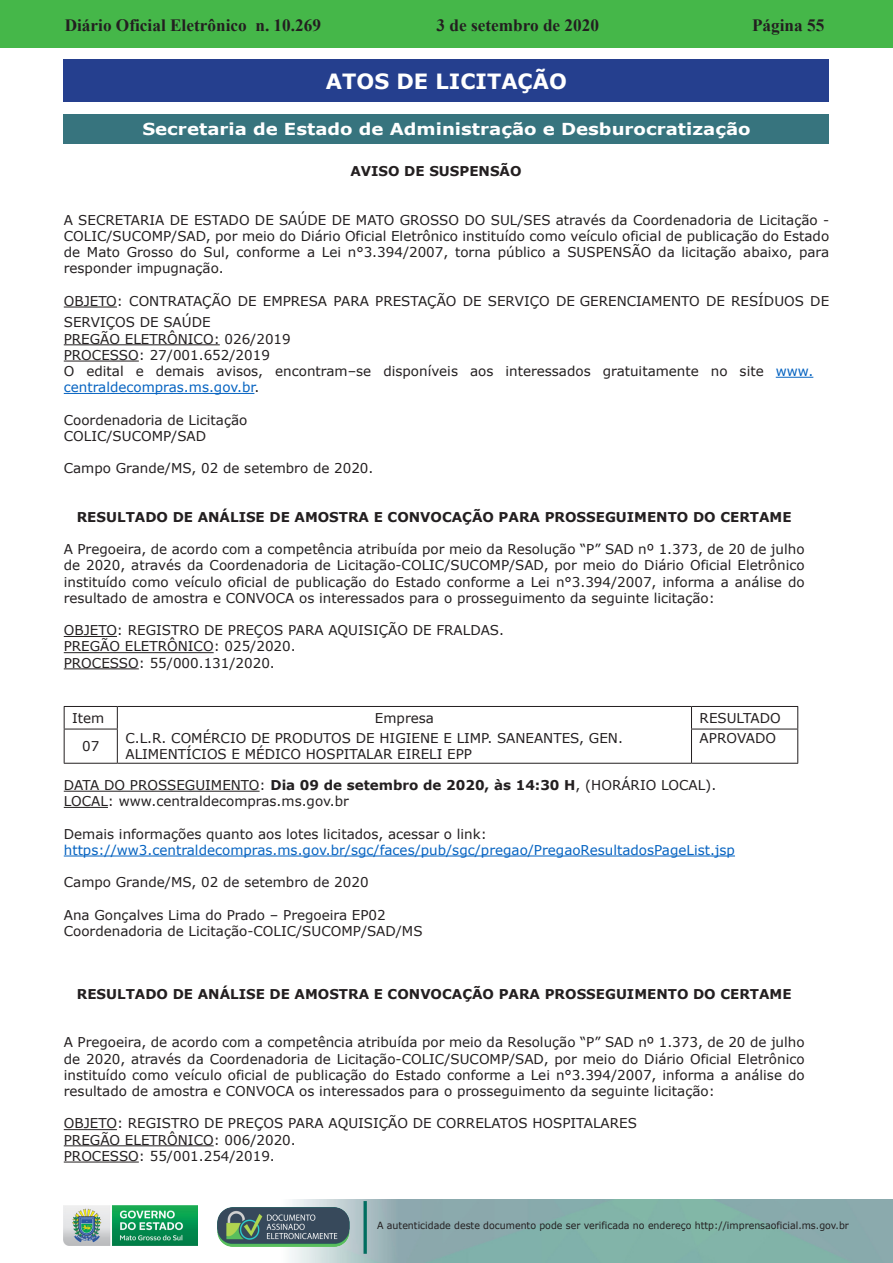
<style>
.page{position:relative;width:893px;height:1263px;background:#fff}
.page>*{position:absolute;margin:0;border:0;box-sizing:border-box;transform-origin:0 0}
.t1{font:700 21px "Verdana";color:#fff}
.t2{font:700 17.25px "Times New Roman";color:#231f20}
.t3{font:700 16.5px "Verdana";color:#fff;scale:1.1 1}
.t4{font:13.5px/16.2px "Verdana";color:#231f20}
.t5{font:700 13.5px "Verdana";color:#231f20}
.t6{font:13.5px "Verdana";color:#0563c1}
.t7{font:9.9px "Verdana";color:#231f20;scale:.95 1}
.s1{color:#0563c1}
.s2{font-weight:700}
</style>
<div class="page">
<div style="left:0;top:0;width:893px;height:48px;background:#45b749"></div>
<img style="left:63px;top:1199px;width:830px;height:64px">
<img style="left:364px;top:1202px;width:2px;height:51px">
<img style="left:218px;top:1207px;width:132px;height:39px">
<img style="left:64px;top:1205px;width:134px;height:41px">
<hr style="left:64px;top:307px;width:53px;height:1px;background:#231f20">
<hr style="left:64px;top:344px;width:156px;height:1px;background:#231f20">
<hr style="left:64px;top:361px;width:75px;height:1px;background:#231f20">
<hr style="left:776px;top:377px;width:37px;height:1px;background:#0563c1">
<hr style="left:64px;top:393px;width:190px;height:1px;background:#0563c1">
<hr style="left:64px;top:636px;width:53px;height:1px;background:#231f20">
<hr style="left:64px;top:652px;width:150px;height:1px;background:#231f20">
<hr style="left:64px;top:668px;width:75px;height:1px;background:#231f20">
<hr style="left:64px;top:791px;width:196px;height:1px;background:#231f20">
<hr style="left:64px;top:807px;width:44px;height:1px;background:#231f20">
<hr style="left:64px;top:856px;width:671px;height:1px;background:#0563c1">
<hr style="left:64px;top:1129px;width:53px;height:1px;background:#231f20">
<hr style="left:64px;top:1145px;width:150px;height:1px;background:#231f20">
<hr style="left:64px;top:1162px;width:75px;height:1px;background:#231f20">
<div style="left:64px;top:60px;width:765px;height:42px;background:#253f8e"></div>
<div style="left:64px;top:114px;width:765px;height:30px;background:#37747e"></div>
<hr style="left:117px;top:763px;width:574px;height:1px;background:#231f20">
<hr style="left:64px;top:706px;width:53px;height:1px;background:#231f20">
<hr style="left:117px;top:706px;width:574px;height:1px;background:#231f20">
<hr style="left:691px;top:706px;width:107px;height:1px;background:#231f20">
<hr style="left:64px;top:729px;width:54px;height:1px;background:#231f20">
<hr style="left:64px;top:763px;width:53px;height:1px;background:#231f20">
<hr style="left:691px;top:729px;width:107px;height:1px;background:#231f20">
<hr style="left:691px;top:763px;width:107px;height:1px;background:#231f20">
<svg style="left:64px;top:707px;width:1px;height:22px"></svg>
<hr style="left:64px;top:729px;width:1px;height:34px;background:#231f20">
<svg style="left:117px;top:707px;width:1px;height:22px"></svg>
<svg style="left:691px;top:707px;width:1px;height:22px"></svg>
<svg style="left:797px;top:707px;width:1px;height:22px"></svg>
<hr style="left:117px;top:729px;width:1px;height:34px;background:#231f20">
<hr style="left:691px;top:729px;width:1px;height:34px;background:#231f20">
<hr style="left:797px;top:729px;width:1px;height:34px;background:#231f20">
<p class="t2" style="left:65px;top:13px;width:258px">Diário Oficial Eletrônico n. 10.269</p>
<p class="t2" style="left:436px;top:13px;width:164px">3 de setembro de 2020</p>
<p class="t2" style="left:752px;top:13px;width:74px">Página 55</p>
<h1 class="t1" style="left:326px;top:66px;width:242px">ATOS DE LICITAÇÃO</h1>
<p class="t3" style="left:142px;top:118px;width:554px">Secretaria de Estado de Administração e Desburocratização</p>
<p class="t5" style="left:350px;top:162px;width:173px">AVISO DE SUSPENSÃO</p>
<p class="t4" style="left:64px;top:212px;width:767px;text-align:justify">A SECRETARIA DE ESTADO DE SAÚDE DE MATO GROSSO DO SUL/SES através da Coordenadoria de Licitação - COLIC/SUCOMP/SAD, por meio do Diário Oficial Eletrônico instituído como veículo oficial de publicação do Estado de Mato Grosso do Sul, conforme a Lei n°3.394/2007, torna público a SUSPENSÃO da licitação abaixo, para responder impugnação.</p>
<p class="t4" style="left:64px;top:290px;width:767px;line-height:21.6px">OBJETO: CONTRATAÇÃO DE EMPRESA PARA PRESTAÇÃO DE SERVIÇO DE GERENCIAMENTO DE RESÍDUOS DE<br>SERVIÇOS DE SAÚDE</p>
<p class="t4" style="left:64px;top:330px;width:751px">PREGÃO ELETRÔNICO: 026/2019<br>PROCESSO: 27/001.652/2019<br>O edital e demais avisos, encontram–se disponíveis aos interessados gratuitamente no site <span class="s1">www. centraldecompras.ms.gov.br</span>.</p>
<p class="t4" style="left:64px;top:411px;width:185px">Coordenadoria de Licitação<br>COLIC/SUCOMP/SAD</p>
<p class="t4" style="left:64px;top:460px;width:311px">Campo Grande/MS, 02 de setembro de 2020.</p>
<p class="t5" style="left:77px;top:507px;width:716px">RESULTADO DE ANÁLISE DE AMOSTRA E CONVOCAÇÃO PARA PROSSEGUIMENTO DO CERTAME</p>
<p class="t4" style="left:64px;top:541px;width:742px;text-align:justify">A Pregoeira, de acordo com a competência atribuída por meio da Resolução “P” SAD nº 1.373, de 20 de julho de 2020, através da Coordenadoria de Licitação-COLIC/SUCOMP/SAD, por meio do Diário Oficial Eletrônico instituído como veículo oficial de publicação do Estado conforme a Lei n°3.394/2007, informa a análise do resultado de amostra e CONVOCA os interessados para o prosseguimento da seguinte licitação:</p>
<p class="t4" style="left:64px;top:622px;width:442px">OBJETO: REGISTRO DE PREÇOS PARA AQUISIÇÃO DE FRALDAS.<br>PREGÃO ELETRÔNICO: 025/2020.<br>PROCESSO: 55/000.131/2020.</p>
<p class="t4" style="left:72px;top:710px;width:34px">Item</p>
<p class="t4" style="left:375px;top:710px;width:61px">Empresa</p>
<p class="t4" style="left:700px;top:710px;width:83px">RESULTADO</p>
<p class="t4" style="left:82px;top:738px;width:19px">07</p>
<p class="t4" style="left:125px;top:730px;width:499px">C.L.R. COMÉRCIO DE PRODUTOS DE HIGIENE E LIMP. SANEANTES, GEN.<br>ALIMENTÍCIOS E MÉDICO HOSPITALAR EIRELI EPP</p>
<p class="t4" style="left:700px;top:730px;width:78px">APROVADO</p>
<p class="t4" style="left:64px;top:777px;width:654px">DATA DO PROSSEGUIMENTO: <span class="s2">Dia 09 de setembro de 2020, às 14:30 H</span>, (HORÁRIO LOCAL).<br>LOCAL: www.centraldecompras.ms.gov.br</p>
<p class="t4" style="left:64px;top:825px;width:425px">Demais informações quanto aos lotes licitados, acessar o link:</p>
<p class="t6" style="left:64px;top:841px;width:673px">https://ww3.centraldecompras.ms.gov.br/sgc/faces/pub/sgc/pregao/PregaoResultadosPageList.jsp</p>
<p class="t4" style="left:64px;top:874px;width:306px">Campo Grande/MS, 02 de setembro de 2020</p>
<p class="t4" style="left:64px;top:906px;width:360px">Ana Gonçalves Lima do Prado – Pregoeira EP02<br>Coordenadoria de Licitação-COLIC/SUCOMP/SAD/MS</p>
<p class="t5" style="left:77px;top:984px;width:716px">RESULTADO DE ANÁLISE DE AMOSTRA E CONVOCAÇÃO PARA PROSSEGUIMENTO DO CERTAME</p>
<p class="t4" style="left:64px;top:1034px;width:742px;text-align:justify">A Pregoeira, de acordo com a competência atribuída por meio da Resolução “P” SAD nº 1.373, de 20 de julho de 2020, através da Coordenadoria de Licitação-COLIC/SUCOMP/SAD, por meio do Diário Oficial Eletrônico instituído como veículo oficial de publicação do Estado conforme a Lei n°3.394/2007, informa a análise do resultado de amostra e CONVOCA os interessados para o prosseguimento da seguinte licitação:</p>
<p class="t4" style="left:64px;top:1115px;width:575px">OBJETO: REGISTRO DE PREÇOS PARA AQUISIÇÃO DE CORRELATOS HOSPITALARES<br>PREGÃO ELETRÔNICO: 006/2020.<br>PROCESSO: 55/001.254/2019.</p>
<p class="t7" style="left:377px;top:1219px;width:498px">A autenticidade deste documento pode ser verificada no endereço http://imprensaoficial.ms.gov.br</p>
</div>
